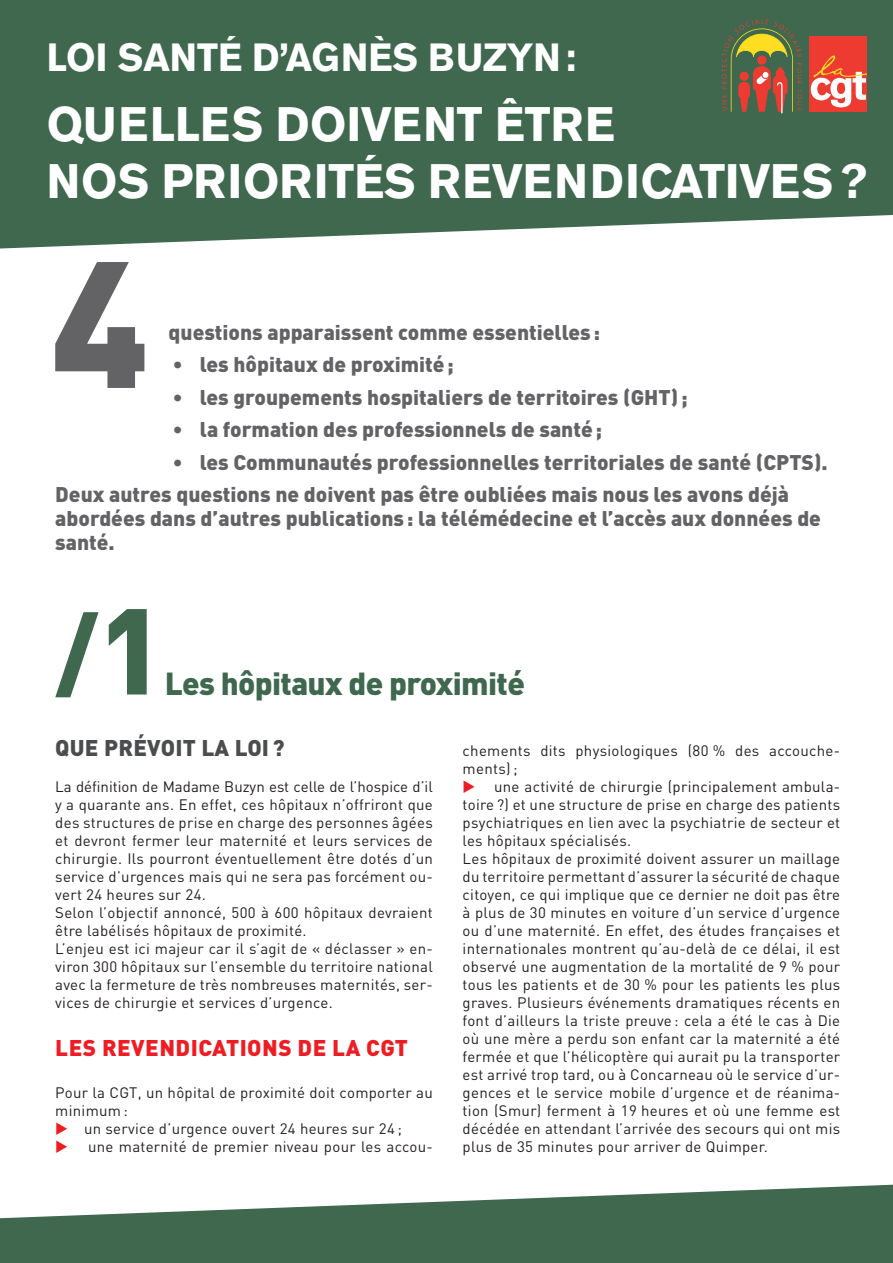
<style>
.page{position:relative;width:893px;height:1263px;background:#fff}
.page>*{position:absolute;margin:0;border:0;box-sizing:border-box;transform-origin:0 0}
.Chapo{font:900 176.85px "DIN";color:#636366}
.Style_de_paragraphe{font:900 99px "DIN";color:#3f684f}
.Titre_général{font:700 48px/57px "Akzidenz Grotesk BE";color:#fff;scale:.96 1}
.Titre_général-2{font:700 39px "Akzidenz Grotesk BE";color:#fff;scale:.96 1}
.Style_de_paragraphe-2{font:900 31.5px "DIN";letter-spacing:-.02em;color:#3f684f}
.element{font:900 22.5px "DIN";letter-spacing:.02em;color:#ee1d23}
.Style_de_paragraphe-3{font:900 22.5px "DIN";letter-spacing:.01em;color:#4b4c4d}
.Chapo-2{font:900 21px/24px "DIN";color:#636366}
.Texte{font:15px/18px "DIN";letter-spacing:.02em;color:#231f20;text-align:justify}
.s1{font-size:120px}
.s2{color:#ee1d23}
</style>
<div class="page">
<svg style="left:0;top:0;width:893px;height:248px;background:#4c725b"></svg>
<svg style="left:0;top:1185px;width:893px;height:78px;fill:#3f684f"></svg>
<svg style="left:722px;top:19px;width:80px;height:94px;background:#7a6e46"></svg>
<div style="left:809px;top:36px;width:58px;height:76px;background:#ee3b32"></div>
<svg style="left:811px;top:56px;width:56px;height:51px"></svg>
<p class="Titre_général-2" style="left:47px;top:35px;width:553px">LOI SANTÉ D’AGNÈS BUZYN:</p>
<p class="Titre_général" style="left:47px;top:96px;width:856px">QUELLES DOIVENT ÊTRE<br>NOS PRIORITÉS REVENDICATIVES?</p>
<p class="Chapo" style="left:51px;top:206px;width:100px">4</p>
<p class="Chapo-2" style="left:169px;top:319px;width:433px">questions apparaissent comme essentielles:</p>
<p class="Chapo-2" style="left:173px;top:352px;width:283px">• les hôpitaux de proximité;</p>
<p class="Chapo-2" style="left:173px;top:384px;width:516px">• les groupements hospitaliers de territoires (GHT);</p>
<p class="Chapo-2" style="left:173px;top:417px;width:431px">• la formation des professionnels de santé;</p>
<p class="Chapo-2" style="left:173px;top:449px;width:656px">• les Communautés professionnelles territoriales de santé (CPTS).</p>
<p class="Chapo-2" style="left:55px;top:482px;width:767px">Deux autres questions ne doivent pas être oubliées mais nous les avons déjà abordées dans d’autres publications: la télémédecine et l’accès aux données de santé.</p>
<p class="Style_de_paragraphe" style="left:55px;top:588px;width:111px">/<span class="s1">1</span></p>
<p class="Style_de_paragraphe-2" style="left:165px;top:662px;width:362px">Les hôpitaux de proximité</p>
<p class="Style_de_paragraphe-3" style="left:55px;top:733px;width:231px">QUE PRÉVOIT LA LOI ?</p>
<p class="Texte" style="left:55px;top:777px;width:379px">La définition de Madame Buzyn est celle de l’hospice d’il y a quarante ans. En effet, ces hôpitaux n’offriront que des structures de prise en charge des personnes âgées et devront fermer leur maternité et leurs services de chirurgie. Ils pourront éventuellement être dotés d’un service d’urgences mais qui ne sera pas forcément ou&shy;vert 24 heures sur 24.</p>
<p class="Texte" style="left:55px;top:903px;width:379px">Selon l’objectif annoncé, 500 à 600 hôpitaux devraient être labélisés hôpitaux de proximité.</p>
<p class="Texte" style="left:55px;top:939px;width:379px">L’enjeu est ici majeur car il s’agit de « déclasser » en&shy;viron 300 hôpitaux sur l’ensemble du territoire national avec la fermeture de très nombreuses maternités, ser&shy;vices de chirurgie et services d’urgence.</p>
<p class="element" style="left:55px;top:1033px;width:354px">LES REVENDICATIONS DE LA CGT</p>
<p class="Texte" style="left:55px;top:1083px;width:379px">Pour la CGT, un hôpital de proximité doit comporter au minimum :</p>
<p class="Texte" style="left:55px;top:1119px;width:348px"><span class="s2">◆</span> un service d’urgence ouvert 24 heures sur 24 ;</p>
<p class="Texte" style="left:55px;top:1137px;width:379px"><span class="s2">◆</span> une maternité de premier niveau pour les accou-</p>
<p class="Texte" style="left:463px;top:741px;width:379px">chements dits physiologiques (80 % des accouche&shy;ments) ;</p>
<p class="Texte" style="left:463px;top:777px;width:379px"><span class="s2">◆</span> une activité de chirurgie (principalement ambula&shy;toire ?) et une structure de prise en charge des patients psychiatriques en lien avec la psychiatrie de secteur et les hôpitaux spécialisés.</p>
<p class="Texte" style="left:463px;top:849px;width:379px">Les hôpitaux de proximité doivent assurer un maillage du territoire permettant d’assurer la sécurité de chaque citoyen, ce qui implique que ce dernier ne doit pas être à plus de 30 minutes en voiture d’un service d’urgence ou d’une maternité. En effet, des études françaises et internationales montrent qu’au-delà de ce délai, il est observé une augmentation de la mortalité de 9 % pour tous les patients et de 30 % pour les patients les plus graves. Plusieurs événements dramatiques récents en font d’ailleurs la triste preuve : cela a été le cas à Die où une mère a perdu son enfant car la maternité a été fermée et que l’hélicoptère qui aurait pu la transporter est arrivé trop tard, ou à Concarneau où le service d’ur&shy;gences et le service mobile d’urgence et de réanima&shy;tion (Smur) ferment à 19 heures et où une femme est décédée en attendant l’arrivée des secours qui ont mis plus de 35 minutes pour arriver de Quimper.</p>
</div>
